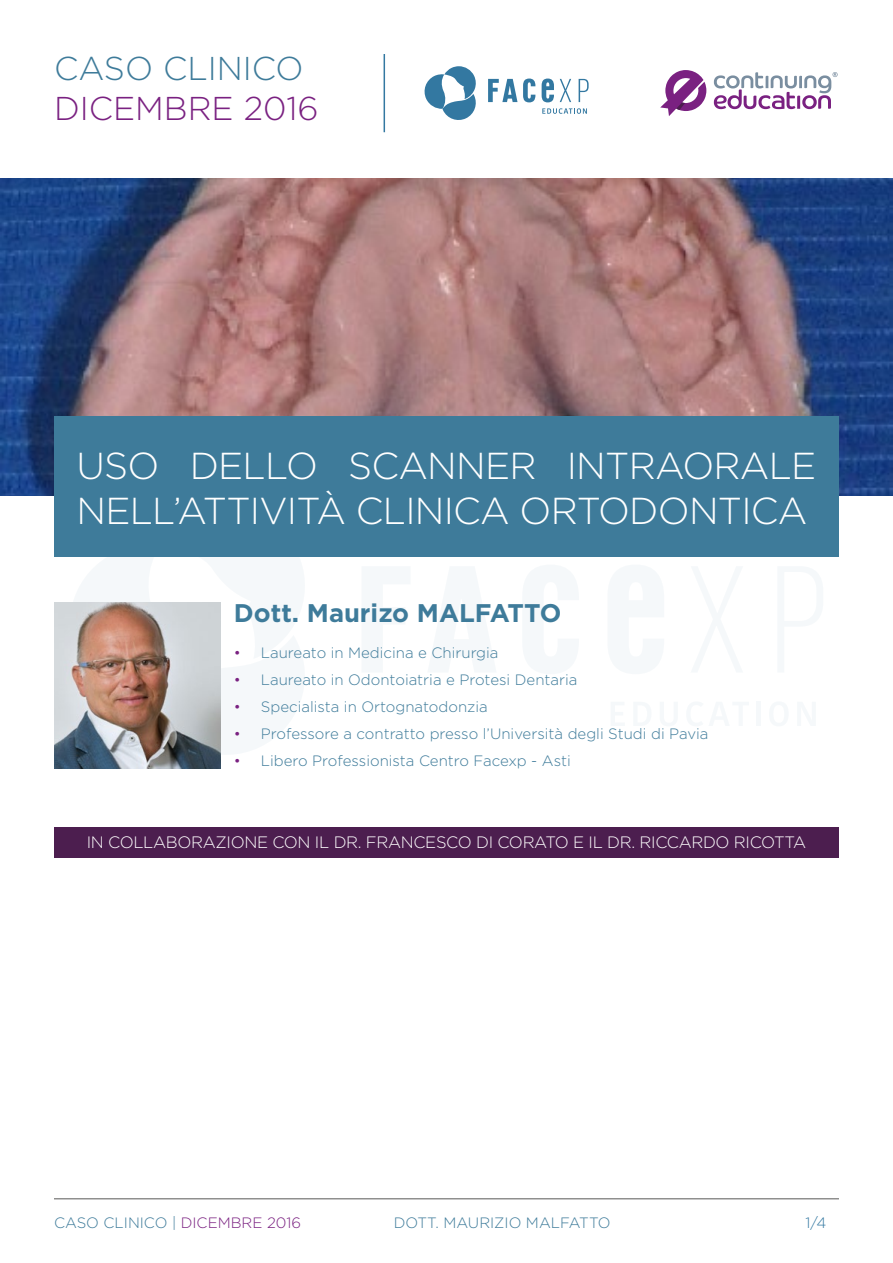
<style>
.page{position:relative;width:893px;height:1263px;background:#fff}
.page>*{position:absolute;margin:0;border:0;box-sizing:border-box;transform-origin:0 0}
.t1{font:300 37.5px/45px "Gotham";letter-spacing:-.02em;color:#fff}
.t2{font:300 33px "Gotham";color:#7a2181}
.t3{font:300 33px "Gotham";color:#3e7b9a}
.t4{font:700 25.5px "Gotham";color:#3e7b9a}
.t5{font:300 16.5px "Gotham";letter-spacing:-.02em;color:#fff}
.t6{font:300 15px "Gotham";color:#3e7b9a}
.t7{font:300 15px "Gotham";color:#3378a1}
.s1{color:#7a2181}
</style>
<div class="page">
<hr style="left:54px;top:1198px;width:785px;height:1px;background:#575756">
<hr style="left:756px;top:702px;width:4px;height:24px;background:#f5f8fa">
<svg style="left:424px;top:66px;width:52px;height:54px"></svg>
<svg style="left:488px;top:79px;width:29px;height:23px"></svg>
<svg style="left:523px;top:79px;width:12px;height:23px"></svg>
<svg style="left:560px;top:79px;width:11px;height:23px"></svg>
<svg style="left:579px;top:79px;width:10px;height:23px"></svg>
<svg style="left:542px;top:79px;width:12px;height:23px"></svg>
<svg style="left:542px;top:108px;width:45px;height:6px"></svg>
<svg style="left:660px;top:70px;width:46px;height:46px"></svg>
<svg style="left:714px;top:72px;width:124px;height:37px"></svg>
<hr style="left:384px;top:54px;width:1px;height:78px;background:#3378a1">
<img style="left:0;top:179px;width:893px;height:316px">
<div style="left:54px;top:416px;width:785px;height:141px;background:#3e7b9a"></div>
<div style="left:54px;top:827px;width:785px;height:30px;background:#4c1e4f"></div>
<img style="left:54px;top:602px;width:166px;height:166px">
<h2 class="t3" style="left:54px;top:48px;width:251px">CASO CLINICO</h2>
<h2 class="t2" style="left:54px;top:87px;width:266px">DICEMBRE 2016</h2>
<h1 class="t1" style="left:77px;top:442px;width:741px">USO DELLO SCANNER INTRAORALE<br>NELL’ATTIVITÀ CLINICA ORTODONTICA</h1>
<h3 class="t4" style="left:234px;top:596px;width:329px">Dott. Maurizo MALFATTO</h3>
<p class="t6" style="left:234px;top:644px;width:266px"><span class="s1">•</span> Laureato in Medicina e Chirurgia</p>
<p class="t6" style="left:234px;top:671px;width:345px"><span class="s1">•</span> Laureato in Odontoiatria e Protesi Dentaria</p>
<p class="t6" style="left:234px;top:698px;width:255px"><span class="s1">•</span> Specialista in Ortognatodonzia</p>
<p class="t6" style="left:234px;top:725px;width:476px"><span class="s1">•</span> Professore a contratto presso l’Università degli Studi di Pavia</p>
<p class="t6" style="left:234px;top:752px;width:338px"><span class="s1">•</span> Libero Professionista Centro Facexp - Asti</p>
<p class="t5" style="left:87px;top:832px;width:721px">IN COLLABORAZIONE CON IL DR. FRANCESCO DI CORATO E IL DR. RICCARDO RICOTTA</p>
<p class="t6" style="left:54px;top:1213px;width:249px">CASO CLINICO | <span class="s1">DICEMBRE 2016</span></p>
<p class="t6" style="left:394px;top:1213px;width:218px">DOTT. MAURIZIO MALFATTO</p>
<p class="t7" style="left:805px;top:1213px;width:23px">1/4</p>
</div>
